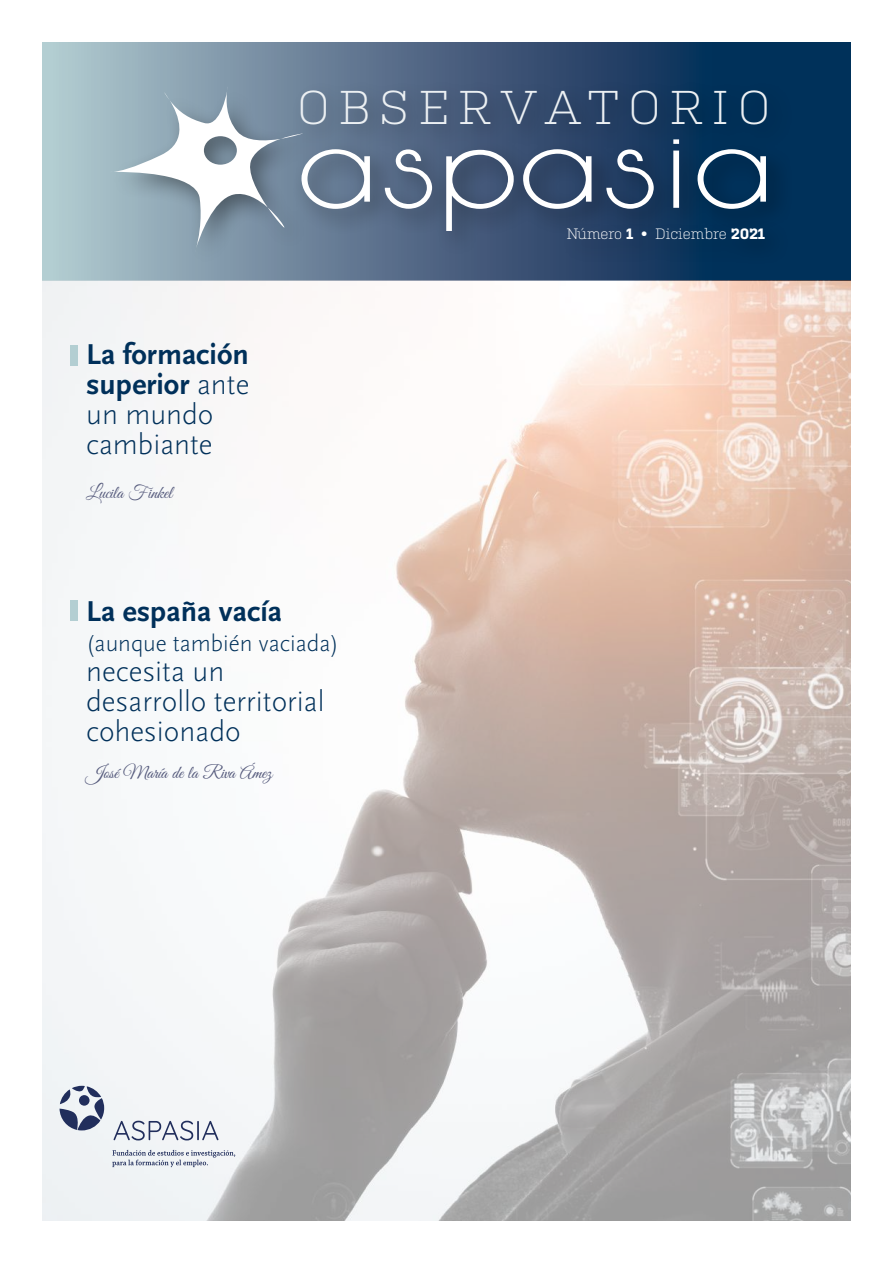
<style>
.page{position:relative;width:893px;height:1263px;background:#fff}
.page>*{position:absolute;margin:0;border:0;box-sizing:border-box;transform-origin:0 0}
.t1{font:300 47.25px "Kulturista";letter-spacing:.2em;color:#ecf0f3}
.t2{font:300 30px/30px "Scala Sans Pro";color:#00305a}
.t3{font:700 30px "Scala Sans Pro";color:#00305a}
.t4{font:300 24px "Scala Sans Pro";color:#00305a}
.t5{font:18px "Great Vibes";color:#555a7c}
.t6{font:300 15px "Kulturista";letter-spacing:-.02em;color:#fff}
.s1{font-weight:700}
</style>
<div class="page">
<svg style="left:43px;top:43px;width:807px;height:238px;background:#53738d"></svg>
<div style="left:108px;top:81px;width:685px;height:189px;background:#000;opacity:.4"></div>
<svg style="left:110px;top:86px;width:260px;height:166px"></svg>
<svg style="left:385px;top:149px;width:47px;height:60px"></svg>
<svg style="left:446px;top:150px;width:68px;height:81px"></svg>
<svg style="left:523px;top:149px;width:68px;height:60px"></svg>
<svg style="left:606px;top:149px;width:48px;height:60px"></svg>
<svg style="left:673px;top:139px;width:6px;height:69px"></svg>
<svg style="left:697px;top:149px;width:69px;height:60px"></svg>
<img style="left:43px;top:281px;width:807px;height:939px">
<div style="left:70px;top:345px;width:7px;height:20px;background:#b3ced2"></div>
<div style="left:70px;top:600px;width:7px;height:21px;background:#b3ced2"></div>
<svg style="left:114px;top:1121px;width:104px;height:19px"></svg>
<svg style="left:60px;top:1086px;width:44px;height:44px"></svg>
<svg style="left:112px;top:1150px;width:123px;height:17px"></svg>
<div style="left:559px;top:218px;width:231px;height:48px;background:#000;opacity:.4"></div>
<h1 class="t1" style="left:298px;top:73px;width:474px">OBSERVATORIO</h1>
<p class="t2" style="left:86px;top:340px;width:165px"><span class="s1">La formación superior</span> ante un mundo cambiante</p>
<p class="t5" style="left:86px;top:482px;width:87px">Lucila Finkel</p>
<p class="t3" style="left:86px;top:594px;width:197px">La españa vacía</p>
<p class="t4" style="left:86px;top:630px;width:254px">(aunque también vaciada)</p>
<p class="t2" style="left:86px;top:656px;width:240px">necesita un desarrollo territorial cohesionado</p>
<p class="t5" style="left:86px;top:762px;width:188px">José María de la Riva Ámez</p>
<p class="t6" style="left:566px;top:223px;width:200px">Número <span class="s1">1 •</span> Diciembre <span class="s1">2021</span></p>
</div>
